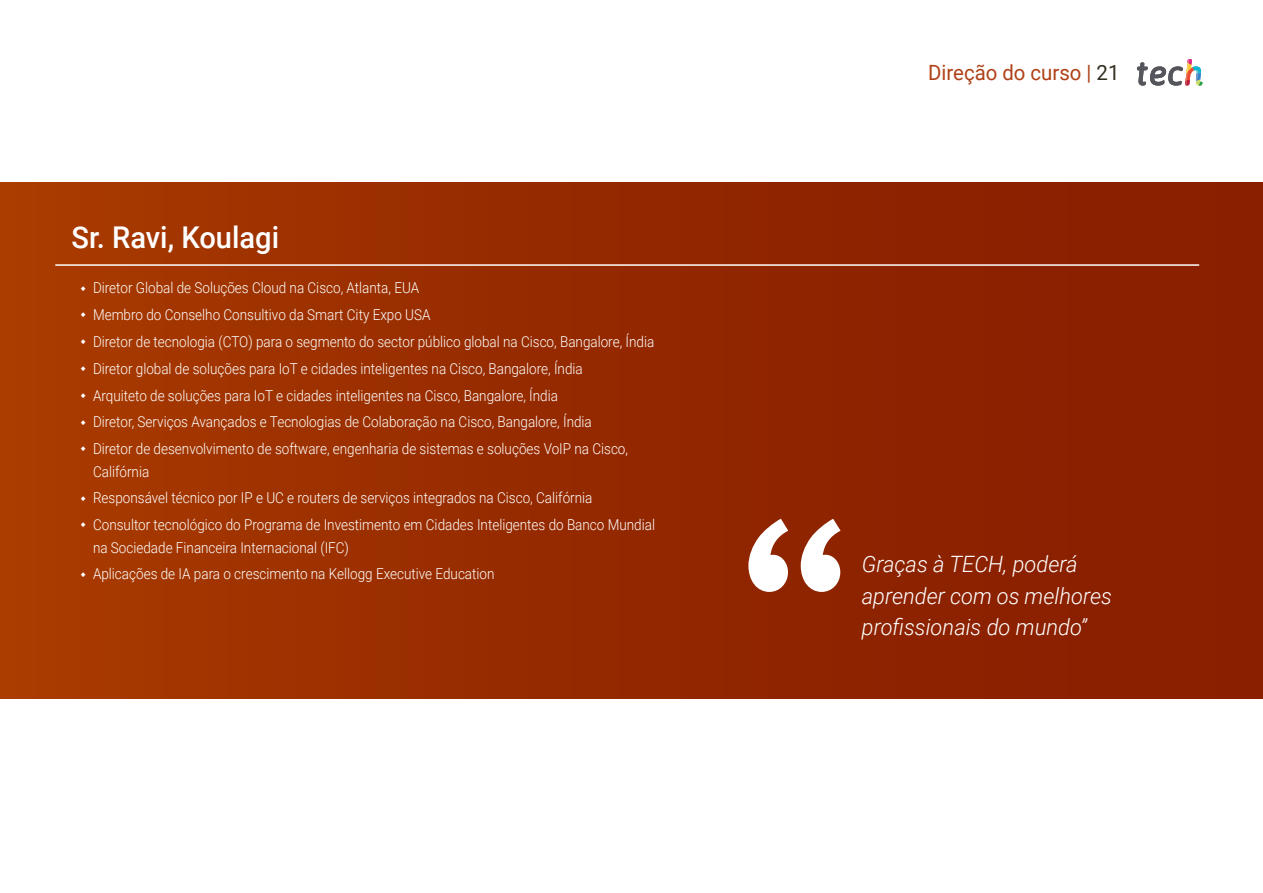
<style>
.page{position:relative;width:1263px;height:893px;background:#fff}
.page>*{position:absolute;margin:0;border:0;box-sizing:border-box;transform-origin:0 0}
.t1{font:500 30px "Roboto";color:#fff}
.t2{font:italic 300 22.5px/31.5px "Roboto";color:#fff}
.t3{font:21px "Roboto";color:#b04117}
.t4{font:300 15px/26.7px "Roboto";color:#fff;scale:.9 1}
.s1{color:#312e20}
</style>
<div class="page">
<div style="left:0;top:182px;width:1263px;height:516px;background:linear-gradient(to right,#a63900,#851b00)"></div>
<hr style="left:55px;top:264px;width:1144px;height:2px;background:#fff">
<svg style="left:1137px;top:59px;width:65px;height:27px"></svg>
<svg style="left:748px;top:519px;width:92px;height:73px"></svg>
<svg style="left:81px;top:286px;width:5px;height:5px"></svg>
<svg style="left:81px;top:313px;width:5px;height:5px"></svg>
<svg style="left:81px;top:339px;width:5px;height:5px"></svg>
<svg style="left:81px;top:366px;width:5px;height:5px"></svg>
<svg style="left:81px;top:393px;width:5px;height:5px"></svg>
<svg style="left:81px;top:420px;width:5px;height:5px"></svg>
<svg style="left:81px;top:446px;width:5px;height:5px"></svg>
<svg style="left:81px;top:496px;width:5px;height:5px"></svg>
<svg style="left:81px;top:522px;width:5px;height:5px"></svg>
<svg style="left:81px;top:572px;width:5px;height:5px"></svg>
<h1 class="t1" style="left:71px;top:216px;width:209px">Sr. Ravi, Koulagi</h1>
<p class="t4" style="left:93px;top:274px;width:625px">Diretor Global de Soluções Cloud na Cisco, Atlanta, EUA<br>Membro do Conselho Consultivo da Smart City Expo USA<br>Diretor de tecnologia (CTO) para o segmento do sector público global na Cisco, Bangalore, Índia Diretor global de soluções para IoT e cidades inteligentes na Cisco, Bangalore, Índia<br>Arquiteto de soluções para IoT e cidades inteligentes na Cisco, Bangalore, Índia<br>Diretor, Serviços Avançados e Tecnologias de Colaboração na Cisco, Bangalore, Índia<br>Diretor de desenvolvimento de software, engenharia de sistemas e soluções VoIP na Cisco,</p>
<p class="t4" style="left:93px;top:457px;width:626px">Califórnia<br>Responsável técnico por IP e UC e routers de serviços integrados na Cisco, Califórnia<br>Consultor tecnológico do Programa de Investimento em Cidades Inteligentes do Banco Mundial</p>
<p class="t4" style="left:93px;top:533px;width:448px">na Sociedade Financeira Internacional (IFC)<br>Aplicações de IA para o crescimento na Kellogg Executive Education</p>
<h3 class="t3" style="left:928px;top:57px;width:193px">Direção do curso | <span class="s1">21</span></h3>
<h2 class="t2" style="left:862px;top:548px;width:252px">Graças à TECH, poderá aprender com os melhores profissionais do mundo”</h2>
</div>
